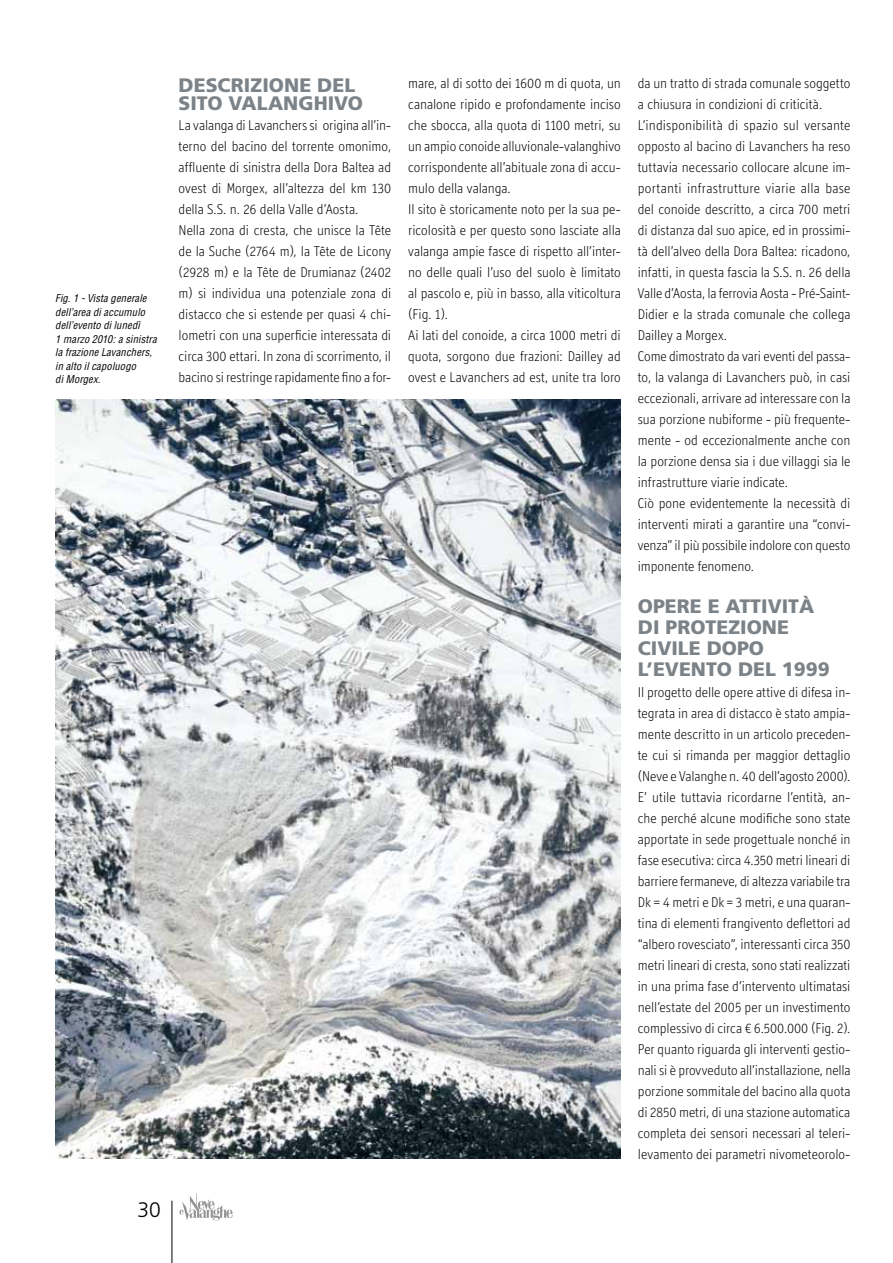
<style>
.page{position:relative;width:893px;height:1263px;background:#fff}
.page>*{position:absolute;margin:0;border:0;box-sizing:border-box;transform-origin:0 0}
.t1{font:300 21px "Frutiger";color:#000}
.t2{font:900 19.5px/21px "Frutiger";color:#7c8388}
.t3{font:300 14.25px/21px "Officina Display ITC";color:#000}
.t4{font:italic condensed 10.5px/13.5px "Helvetica";letter-spacing:.015em;color:#000}
</style>
<div class="page">
<hr style="left:172px;top:1201px;width:1px;height:62px;background:#000">
<svg style="left:179px;top:1193px;width:54px;height:27px"></svg>
<img style="left:55px;top:399px;width:566px;height:760px">
<p class="t4" style="left:55px;top:291px;width:103px">Fig. 1 - Vista generale dell’area di accumulo dell’evento di lunedì<br>1 marzo 2010: a sinistra la frazione Lavanchers, in alto il capoluogo<br>di Morgex.</p>
<h1 class="t1" style="left:138px;top:1198px;width:25px">30</h1>
<h2 class="t2" style="left:179px;top:76px;width:186px;line-height:18px">DESCRIZIONE DEL<br>SITO VALANGHIVO</h2>
<p class="t3" style="left:179px;top:114px;width:214px">La valanga di Lavanchers si origina all’in&shy;terno del bacino del torrente omonimo, affluente di sinistra della Dora Baltea ad ovest di Morgex, all’altezza del km 130 della S.S. n. 26 della Valle d’Aosta.<br>Nella zona di cresta, che unisce la Tête de la Suche (2764 m), la Tête de Licony (2928 m) e la Tête de Drumianaz (2402 m) si individua una potenziale zona di distacco che si estende per quasi 4 chi&shy;lometri con una superficie interessata di circa 300 ettari. In zona di scorrimento, il bacino si restringe rapidamente fino a for-</p>
<p class="t3" style="left:408px;top:72px;width:214px">mare, al di sotto dei 1600 m di quota, un canalone ripido e profondamente inciso che sbocca, alla quota di 1100 metri, su un ampio conoide alluvionale-valanghivo corrispondente all’abituale zona di accu&shy;mulo della valanga.<br>Il sito è storicamente noto per la sua pe&shy;ricolosità e per questo sono lasciate alla valanga ampie fasce di rispetto all’inter&shy;no delle quali l’uso del suolo è limitato al pascolo e, più in basso, alla viticoltura (Fig. 1).<br>Ai lati del conoide, a circa 1000 metri di quota, sorgono due frazioni: Dailley ad ovest e Lavanchers ad est, unite tra loro</p>
<p class="t3" style="left:638px;top:72px;width:214px">da un tratto di strada comunale soggetto a chiusura in condizioni di criticità.<br>L’indisponibilità di spazio sul versante opposto al bacino di Lavanchers ha reso tuttavia necessario collocare alcune im&shy;portanti infrastrutture viarie alla base del conoide descritto, a circa 700 metri di distanza dal suo apice, ed in prossimi&shy;tà dell’alveo della Dora Baltea: ricadono, infatti, in questa fascia la S.S. n. 26 della Valle d’Aosta, la ferrovia Aosta - Pré-Saint-Didier e la strada comunale che collega Dailley a Morgex.<br>Come dimostrato da vari eventi del passa&shy;to, la valanga di Lavanchers può, in casi eccezionali, arrivare ad interessare con la sua porzione nubiforme - più frequente&shy;mente - od eccezionalmente anche con la porzione densa sia i due villaggi sia le infrastrutture viarie indicate.<br>Ciò pone evidentemente la necessità di interventi mirati a garantire una “convi&shy;venza” il più possibile indolore con questo imponente fenomeno.</p>
<h2 class="t2" style="left:638px;top:595px;width:193px">OPERE E ATTIVITÀ<br>DI PROTEZIONE<br>CIVILE DOPO<br>L’EVENTO DEL 1999</h2>
<p class="t3" style="left:638px;top:681px;width:214px;text-align:justify">Il progetto delle opere attive di difesa in&shy;tegrata in area di distacco è stato ampia&shy;mente descritto in un articolo preceden&shy;te cui si rimanda per maggior dettaglio (Neve e Valanghe n. 40 dell’agosto 2000).<br>E’ utile tuttavia ricordarne l’entità, an&shy;che perché alcune modifiche sono state apportate in sede progettuale nonché in fase esecutiva: circa 4.350 metri lineari di barriere fermaneve, di altezza variabile tra Dk = 4 metri e Dk = 3 metri, e una quaran&shy;tina di elementi frangivento deflettori ad “albero rovesciato”, interessanti circa 350 metri lineari di cresta, sono stati realizzati in una prima fase d’intervento ultimatasi nell’estate del 2005 per un investimento complessivo di circa € 6.500.000 (Fig. 2).<br>Per quanto riguarda gli interventi gestio&shy;nali si è provveduto all’installazione, nella porzione sommitale del bacino alla quota di 2850 metri, di una stazione automatica completa dei sensori necessari al teleri&shy;levamento dei parametri nivometeorolo-</p>
</div>
